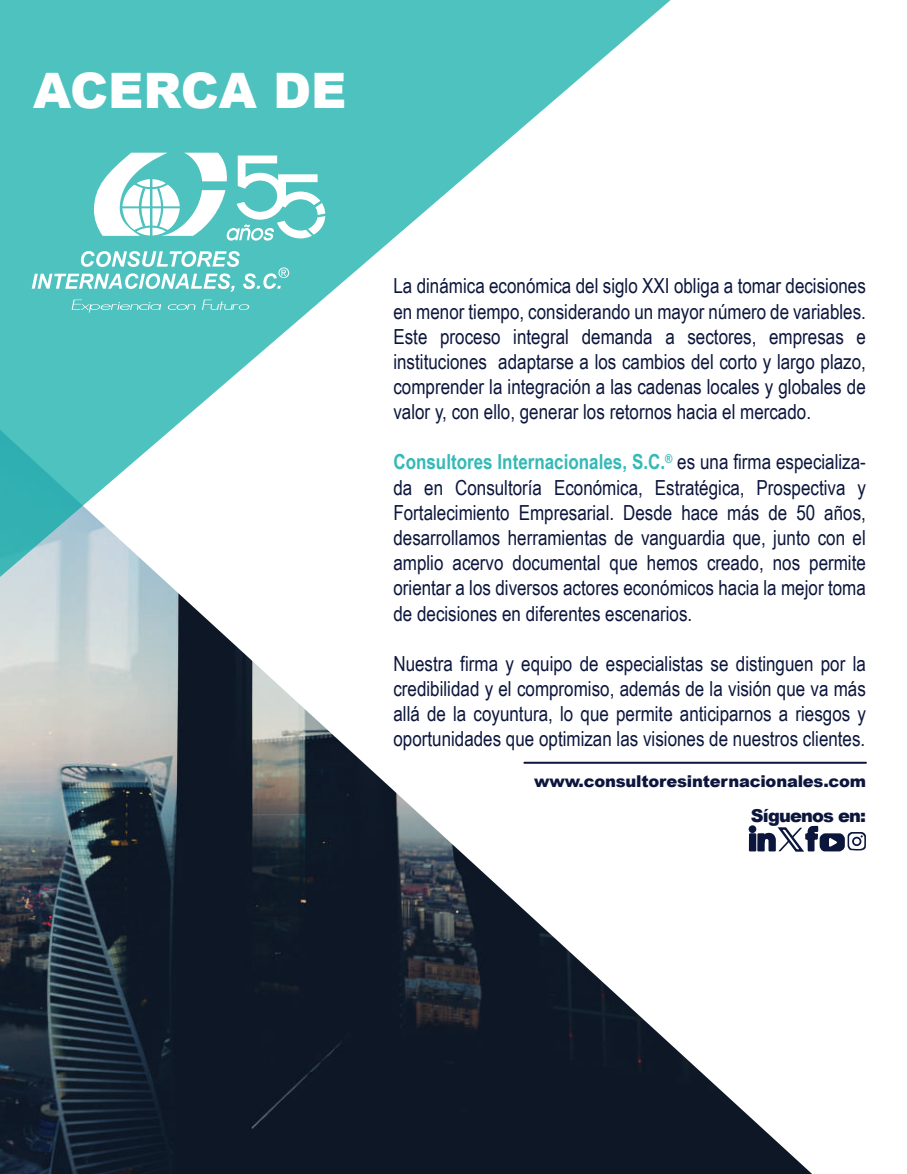
<style>
.page{position:relative;width:907px;height:1174px;background:#fff}
.page>*{position:absolute;margin:0;border:0;box-sizing:border-box;transform-origin:0 0}
.t1{font:900 48.8px "Arial";color:#fff}
.t2{font:20.8px/25.2px "Arial Narrow";color:#0c163c;text-align:justify}
.t3{font:900 17.8px "Arial";letter-spacing:-.045em;color:#0c163c}
.t4{font:900 16.2px "Arial";letter-spacing:-.01em;color:#0c163c}
.s1{font-weight:700;color:rgb(0 168 164/.8)}
</style>
<div class="page">
<img style="left:0;top:578px;width:812px;height:595px">
<svg style="left:0;top:1px;width:670px;height:577px"></svg>
<div style="left:748px;top:825px;width:8px;height:7px;border:2px solid #0c163c;border-radius:50%"></div>
<div style="left:750px;top:834px;width:5px;height:16px;background:#0c163c"></div>
<div style="left:749px;top:833px;width:7px;height:18px;border:2px solid #0c163c"></div>
<div style="left:758px;top:834px;width:5px;height:16px;background:#0c163c"></div>
<div style="left:757px;top:833px;width:7px;height:18px;border:2px solid #0c163c"></div>
<hr style="left:524px;top:761px;width:342px;height:2px;background:#0c163c">
<svg style="left:761px;top:824px;width:105px;height:51px"></svg>
<svg style="left:72px;top:299px;width:89px;height:13px"></svg>
<svg style="left:168px;top:304px;width:27px;height:6px"></svg>
<svg style="left:202px;top:299px;width:47px;height:11px"></svg>
<svg style="left:32px;top:251px;width:257px;height:41px"></svg>
<svg style="left:94px;top:153px;width:231px;height:87px"></svg>
<h1 class="t1" style="left:33px;top:55px;width:315px">ACERCA DE</h1>
<p class="t2" style="left:393px;top:272px;width:474px">La dinámica económica del siglo XXI obliga a tomar decisiones en menor tiempo, considerando un mayor número de variables.<br>Este proceso integral demanda a sectores, empresas e instituciones adaptarse a los cambios del corto y largo plazo, comprender la integración a las cadenas locales y globales de valor y, con ello, generar los retornos hacia el mercado.</p>
<p class="t2" style="left:393px;top:448px;width:474px"><span class="s1">Consultores Internacionales, S.C.</span><sup>®</sup> es una firma especializa&shy;da en Consultoría Económica, Estratégica, Prospectiva y Fortalecimiento Empresarial. Desde hace más de 50 años, desarrollamos herramientas de vanguardia que, junto con el amplio acervo documental que hemos creado, nos permite orientar a los diversos actores económicos hacia la mejor toma de decisiones en diferentes escenarios.</p>
<p class="t2" style="left:393px;top:649px;width:474px">Nuestra firma y equipo de especialistas se distinguen por la credibilidad y el compromiso, además de la visión que va más allá de la coyuntura, lo que permite anticiparnos a riesgos y oportunidades que optimizan las visiones de nuestros clientes.</p>
<p class="t4" style="left:534px;top:768px;width:333px">www.consultoresinternacionales.com</p>
<p class="t3" style="left:751px;top:802px;width:117px">Síguenos en:</p>
</div>
